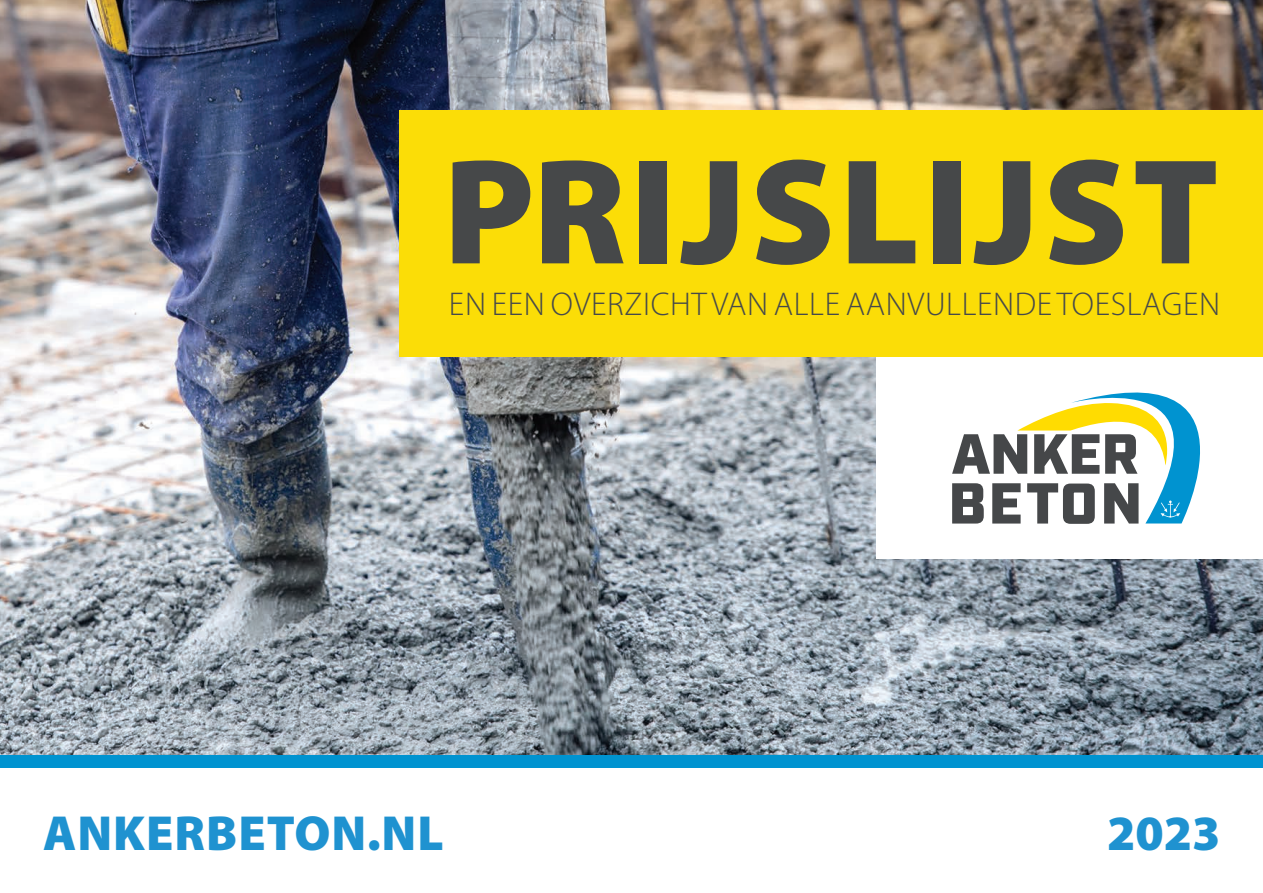
<style>
.page{position:relative;width:1263px;height:893px;background:#fff}
.page>*{position:absolute;margin:0;border:0;box-sizing:border-box;transform-origin:0 0}
.t1{font:900 151.5px "Myriad Pro";letter-spacing:.03em;color:#464849}
.t2{font:900 49.5px "Myriad Pro";letter-spacing:.02em;color:#1f92d0}
.t3{font:300 33px "Myriad Pro";letter-spacing:.02em;color:#46494a}
</style>
<div class="page">
<img style="left:0;top:0;width:1263px;height:755px">
<div style="left:400px;top:111px;width:863px;height:246px;background:#fbdd07"></div>
<div style="left:0;top:755px;width:1263px;height:12px;background:#0093d0"></div>
<div style="left:876px;top:357px;width:387px;height:202px;background:#fff"></div>
<svg style="left:952px;top:392px;width:248px;height:132px"></svg>
<h1 class="t1" style="left:443px;top:111px;width:777px">PRIJSLIJST</h1>
<p class="t3" style="left:449px;top:284px;width:773px">EN EEN OVERZICHT VAN ALLE AANVULLENDE TOESLAGEN</p>
<h2 class="t2" style="left:43px;top:801px;width:402px">ANKERBETON.NL</h2>
<h2 class="t2" style="left:1107px;top:801px;width:115px">2023</h2>
</div>
